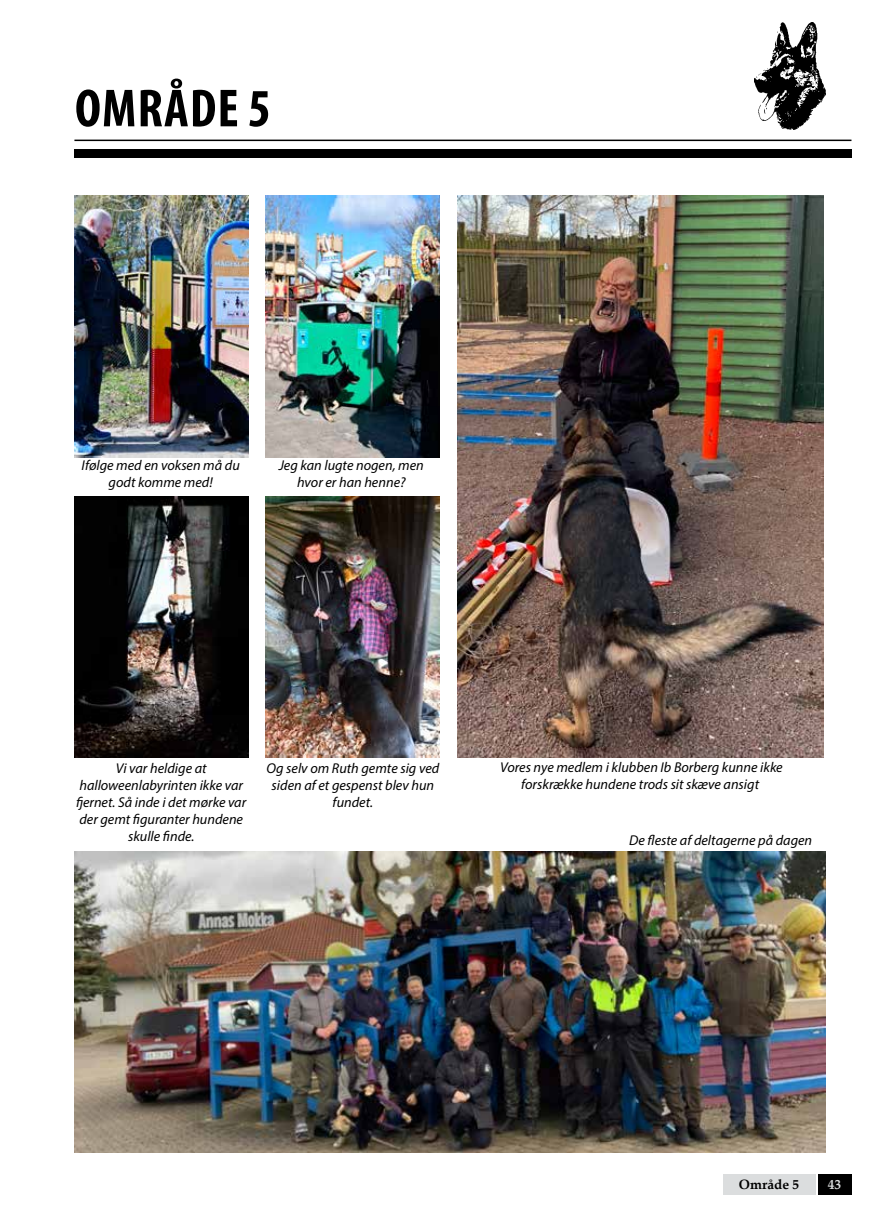
<style>
.page{position:relative;width:872px;height:1212px;background:#fff}
.page>*{position:absolute;margin:0;border:0;box-sizing:border-box;transform-origin:0 0}
.t1{font:700 condensed 54px "Myriad Pro";letter-spacing:.02em;color:#000}
.t2{font:italic 14.25px/17.1px "Myriad Pro";color:#000;text-align:center}
.t3{font:700 13.5px "Palatino Linotype";color:#000}
.t4{font:700 13.5px "Palatino Linotype";color:#dbddde}
</style>
<div class="page">
<div style="left:723px;top:1174px;width:92px;height:20px;background:#dbddde"></div>
<div style="left:817px;top:1174px;width:34px;height:20px;background:#000"></div>
<div style="left:74px;top:149px;width:777px;height:8px;background:#000"></div>
<hr style="left:74px;top:140px;width:777px;height:1px;background:#000">
<img style="left:754px;top:23px;width:71px;height:106px">
<img style="left:74px;top:196px;width:175px;height:261px">
<img style="left:74px;top:496px;width:175px;height:262px">
<img style="left:265px;top:196px;width:175px;height:261px">
<img style="left:457px;top:196px;width:366px;height:562px">
<img style="left:74px;top:852px;width:751px;height:300px">
<img style="left:265px;top:496px;width:175px;height:262px">
<h1 class="t1" style="left:75px;top:75px;width:197px">OMRÅDE 5</h1>
<p class="t2" style="left:82px;top:456px;width:160px">Ifølge med en voksen må du godt komme med!</p>
<p class="t2" style="left:279px;top:456px;width:147px">Jeg kan lugte nogen, men hvor er han henne?</p>
<p class="t2" style="left:76px;top:759px;width:172px">Vi var heldige at halloweenlabyrinten ikke var fjernet. Så inde i det mørke var der gemt figuranter hundene skulle finde.</p>
<p class="t2" style="left:266px;top:759px;width:174px">Og selv om Ruth gemte sig ved siden af et gespenst blev hun fundet.</p>
<p class="t2" style="left:500px;top:758px;width:284px">Vores nye medlem i klubben Ib Borberg kunne ikke forskrække hundene trods sit skæve ansigt</p>
<p class="t2" style="left:629px;top:832px;width:185px">De fleste af deltagerne på dagen</p>
<p class="t3" style="left:739px;top:1175px;width:62px">Område 5</p>
<p class="t4" style="left:828px;top:1175px;width:15px">43</p>
</div>
